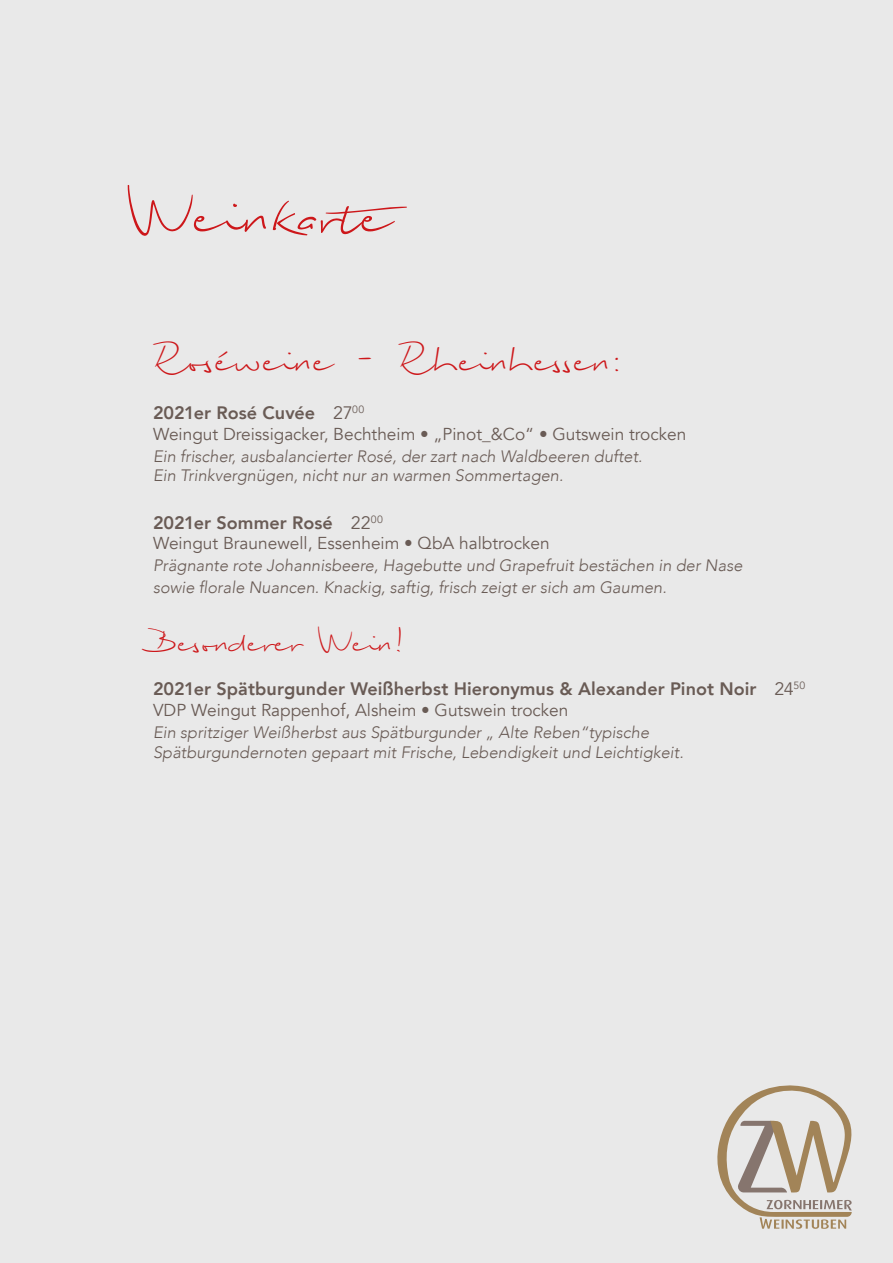
<style>
.page{position:relative;width:893px;height:1263px;background:#e9e9e9}
.page>*{position:absolute;margin:0;border:0;box-sizing:border-box;transform-origin:0 0}
.t1{font:75px "Biloxi Script";color:#cd171a}
.t2{font:48px "Biloxi Script";color:#cd171a}
.t3{font:39px "Biloxi Script";color:#cd171a}
.t4{font:800 18px "Avenir LT Com";letter-spacing:.005em;color:#695b55}
.t5{font:17.25px "Avenir LT Com";color:#695b55}
.t6{font:300 16.5px/19.8px "Avenir LT Com";color:#695b55}
.s1{font-weight:400}
</style>
<div class="page">
<svg style="left:717px;top:1085px;width:135px;height:144px"></svg>
<h1 class="t1" style="left:128px;top:167px;width:293px">Weinkarte</h1>
<h2 class="t2" style="left:153px;top:329px;width:474px">Roséweine - Rheinhessen:</h2>
<p class="t4" style="left:153px;top:402px;width:213px">2021er Rosé Cuvée <span class="s1">27</span><sup>00</sup></p>
<p class="t5" style="left:153px;top:423px;width:535px">Weingut Dreissigacker, Bechtheim • „Pinot_&amp;Co“ • Gutswein trocken</p>
<p class="t6" style="left:153px;top:446px;width:493px">Ein frischer, ausbalancierter Rosé, der zart nach Waldbeeren duftet.<br>Ein Trinkvergnügen, nicht nur an warmen Sommertagen.</p>
<p class="t4" style="left:153px;top:512px;width:231px">2021er Sommer Rosé <span class="s1">22</span><sup>00</sup></p>
<p class="t5" style="left:153px;top:533px;width:398px">Weingut Braunewell, Essenheim • QbA halbtrocken</p>
<p class="t6" style="left:153px;top:555px;width:593px;line-height:21.6px">Prägnante rote Johannisbeere, Hagebutte und Grapefruit bestächen in der Nase sowie florale Nuancen. Knackig, saftig, frisch zeigt er sich am Gaumen.</p>
<h3 class="t3" style="left:153px;top:618px;width:253px">Besonderer Wein!</h3>
<p class="t4" style="left:153px;top:678px;width:654px">2021er Spätburgunder Weißherbst Hieronymus &amp; Alexander Pinot Noir <span class="s1">24</span><sup>50</sup></p>
<p class="t5" style="left:153px;top:700px;width:417px">VDP Weingut Rappenhof, Alsheim • Gutswein trocken</p>
<p class="t6" style="left:153px;top:722px;width:534px">Ein spritziger Weißherbst aus Spätburgunder „ Alte Reben“typische<br>Spätburgundernoten gepaart mit Frische, Lebendigkeit und Leichtigkeit.</p>
</div>
